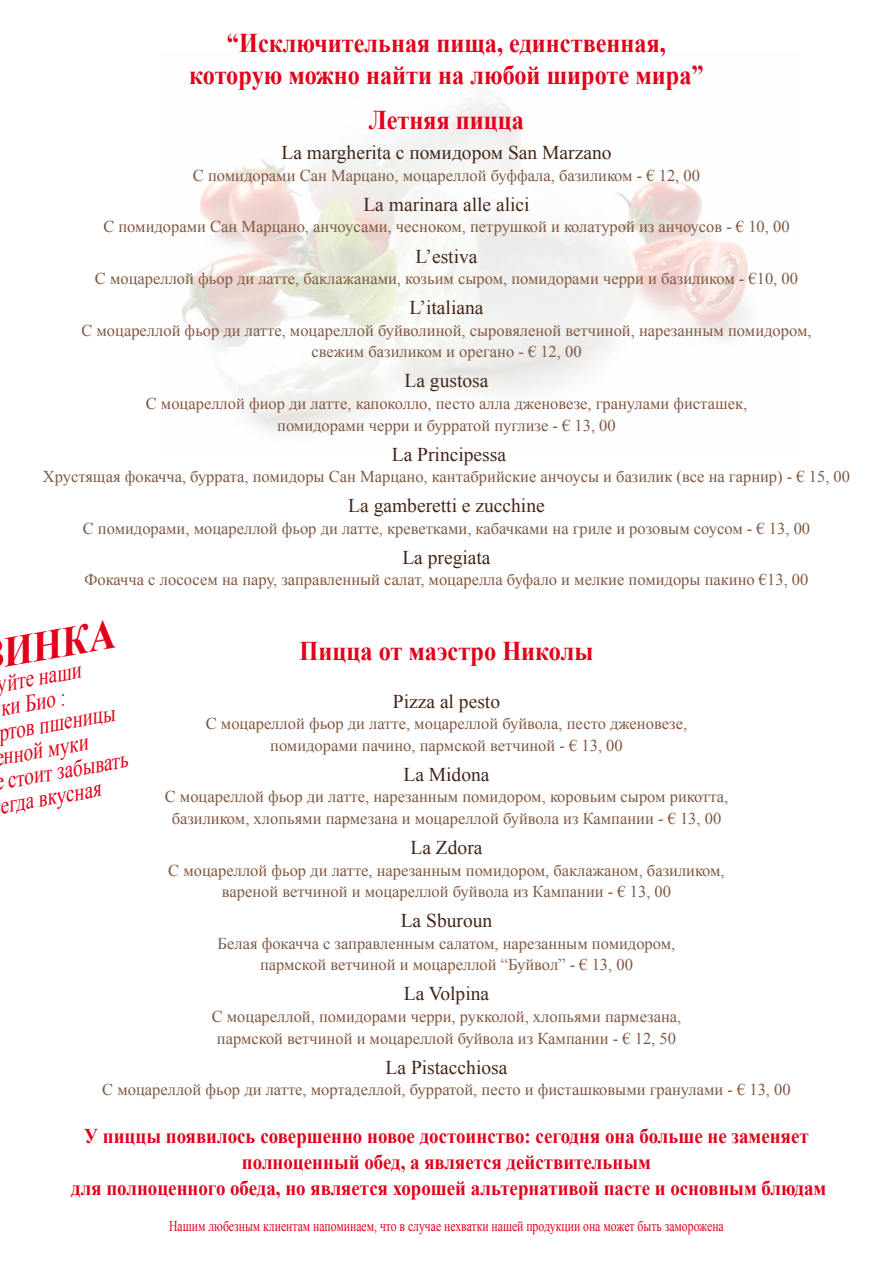
<style>
.page{position:relative;width:893px;height:1263px;background:#fff}
.page>*{position:absolute;margin:0;border:0;box-sizing:border-box;transform-origin:0 0}
.t1{font:italic 700 42px "Times New Roman";color:#e2001a;scale:.9 1}
.t2{font:700 27px/32.1px "Times New Roman";color:#e2001a;text-align:center;scale:.9 1}
.t3{font:italic 24px "Times New Roman";color:#e2001a;scale:.8 1}
.t4{font:700 21px/26.1px "Times New Roman";color:#e2001a;text-align:center;scale:.9 1}
.t5{font:19.5px "Times New Roman";color:#432517}
.t6{font:16.5px/21.6px "Times New Roman";color:#805841;text-align:center}
.t7{font:15px "Times New Roman";color:#e2001a;scale:.78 1}
</style>
<div class="page">
<img style="left:178px;top:91px;width:571px;height:342px">
<h2 class="t2" style="left:189px;top:27px;width:573px">“Исключительная пища, единственная, которую можно найти на любой широте мира”</h2>
<h2 class="t2" style="left:369px;top:103px;width:174px">Летняя пицца</h2>
<p class="t5" style="left:281px;top:140px;width:331px">La margherita с помидором San Marzano</p>
<p class="t6" style="left:193px;top:164px;width:509px">С помидорами Сан Марцано, моцареллой буффала, базиликом - € 12, 00</p>
<p class="t5" style="left:363px;top:191px;width:168px">La marinara alle alici</p>
<p class="t6" style="left:103px;top:216px;width:688px">С помидорами Сан Марцано, анчоусами, чесноком, петрушкой и колатурой из анчоусов - € 10, 00</p>
<p class="t5" style="left:415px;top:243px;width:64px">L’estiva</p>
<p class="t6" style="left:95px;top:268px;width:705px">С моцареллой фьор ди латте, баклажанами, козьим сыром, помидорами черри и базиликом - €10, 00</p>
<p class="t5" style="left:409px;top:295px;width:76px">L’italiana</p>
<p class="t6" style="left:81px;top:319px;width:732px">С моцареллой фьор ди латте, моцареллой буйволиной, сыровяленой ветчиной, нарезанным помидором, свежим базиликом и орегано - € 12, 00</p>
<p class="t5" style="left:404px;top:368px;width:85px">La gustosa</p>
<p class="t6" style="left:146px;top:392px;width:603px">С моцареллой фиор ди латте, капоколло, песто алла дженовезе, гранулами фисташек, помидорами черри и бурратой пуглизе - € 13, 00</p>
<p class="t5" style="left:392px;top:441px;width:116px">La Principessa</p>
<p class="t6" style="left:43px;top:466px;width:809px">Хрустящая фокачча, буррата, помидоры Сан Марцано, кантабрийские анчоусы и базилик (все на гарнир) - € 15, 00</p>
<p class="t5" style="left:348px;top:493px;width:198px">La gamberetti e zucchine</p>
<p class="t6" style="left:83px;top:517px;width:729px">С помидорами, моцареллой фьор ди латте, креветками, кабачками на гриле и розовым соусом - € 13, 00</p>
<p class="t5" style="left:402px;top:544px;width:90px">La pregiata</p>
<p class="t6" style="left:85px;top:569px;width:725px">Фокачча с лососем на пару, заправленный салат, моцарелла буфало и мелкие помидоры пакино €13, 00</p>
<h1 class="t1" style="left:-3px;top:624px;width:128px;rotate:-10deg">ИНКА</h1>
<h3 class="t3" style="left:-6px;top:668px;width:108px;rotate:-10deg">уйте наши</h3>
<h3 class="t3" style="left:-3px;top:692px;width:83px;rotate:-10deg">ки Био :</h3>
<h2 class="t2" style="left:300px;top:634px;width:328px">Пицца от маэстро Николы</h2>
<p class="t5" style="left:393px;top:688px;width:109px">Pizza al pesto</p>
<p class="t6" style="left:206px;top:712px;width:483px">С моцареллой фьор ди латте, моцареллой буйвола, песто дженовезе, помидорами пачино, пармской ветчиной - € 13, 00</p>
<p class="t5" style="left:403px;top:761px;width:88px">La Midona</p>
<p class="t6" style="left:165px;top:786px;width:565px">С моцареллой фьор ди латте, нарезанным помидором, коровьим сыром рикотта, базиликом, хлопьями пармезана и моцареллой буйвола из Кампании - € 13, 00</p>
<p class="t5" style="left:410px;top:834px;width:74px">La Zdora</p>
<p class="t6" style="left:168px;top:859px;width:558px">С моцареллой фьор ди латте, нарезанным помидором, баклажаном, базиликом, вареной ветчиной и моцареллой буйвола из Кампании - € 13, 00</p>
<p class="t5" style="left:401px;top:907px;width:93px">La Sburoun</p>
<p class="t6" style="left:218px;top:932px;width:459px">Белая фокачча с заправленным салатом, нарезанным помидором, пармской ветчиной и моцареллой “Буйвол” - € 13, 00</p>
<p class="t5" style="left:404px;top:981px;width:87px">La Volpina</p>
<p class="t6" style="left:212px;top:1005px;width:471px">С моцареллой, помидорами черри, рукколой, хлопьями пармезана, пармской ветчиной и моцареллой буйвола из Кампании - € 12, 50</p>
<p class="t5" style="left:386px;top:1054px;width:123px">La Pistacchiosa</p>
<p class="t6" style="left:102px;top:1078px;width:690px">С моцареллой фьор ди латте, мортаделлой, бурратой, песто и фисташковыми гранулами - € 13, 00</p>
<p class="t4" style="left:71px;top:1122px;width:841px">У пиццы появилось совершенно новое достоинство: сегодня она больше не заменяет полноценный обед, а является действительным<br>для полноценного обеда, но является хорошей альтернативой пасте и основным блюдам</p>
<h3 class="t3" style="left:-5px;top:717px;width:149px;rotate:-10deg">ртов пшеницы</h3>
<h3 class="t3" style="left:-1px;top:741px;width:110px;rotate:-10deg">нной муки</h3>
<h3 class="t3" style="left:4px;top:764px;width:155px;rotate:-10deg">стоит забывать</h3>
<h3 class="t3" style="left:-3px;top:790px;width:130px;rotate:-10deg">егда вкусная</h3>
<p class="t7" style="left:169px;top:1216px;width:713px">Нашим любезным клиентам напоминаем, что в случае нехватки нашей продукции она может быть заморожена</p>
</div>
